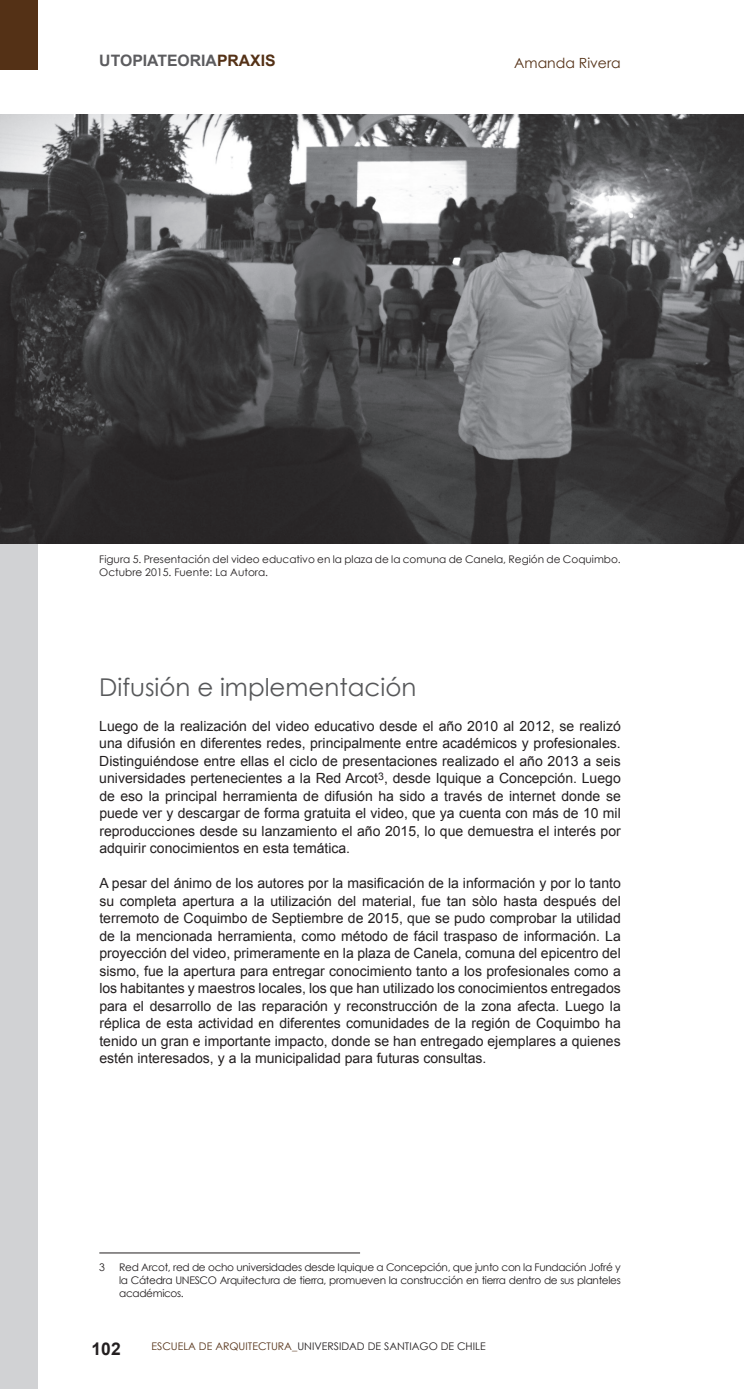
<style>
.page{position:relative;width:745px;height:1389px;background:#fff}
.page>*{position:absolute;margin:0;border:0;box-sizing:border-box;transform-origin:0 0}
.t1{font:24.5px "Century Gothic";color:#57585a}
.t2{font:700 17.5px "Arial";color:#231f20}
.t3{font:700 15.75px "Arial";color:#5c5c5f}
.t4{font:14px/17.5px "Arial";color:#231f20;text-align:justify}
.t5{font:14px "Century Gothic";color:#543116}
.t6{font:10.5px/12.6px "Century Gothic";color:#231f20}
.s1{color:#543116}
</style>
<div class="page">
<div style="left:0;top:543px;width:38px;height:846px;background:#d1d2d4"></div>
<div style="left:0;top:0;width:38px;height:70px;background:#543116"></div>
<img style="left:0;top:114px;width:743px;height:429px">
<hr style="left:99px;top:1253px;width:261px;height:1px;background:#231f20">
<p class="t3" style="left:99px;top:50px;width:178px">UTOPIATEORIA<span class="s1">PRAXIS</span></p>
<p class="t5" style="left:514px;top:53px;width:108px">Amanda Rivera</p>
<p class="t6" style="left:99px;top:553px;width:522px">Figura 5. Presentación del video educativo en la plaza de la comuna de Canela, Región de Coquimbo.<br>Octubre 2015. Fuente: La Autora.</p>
<h1 class="t1" style="left:99px;top:670px;width:318px">Difusión e implementación</h1>
<p class="t4" style="left:99px;top:717px;width:522px">Luego de la realización del video educativo desde el año 2010 al 2012, se realizó una difusión en diferentes redes, principalmente entre académicos y profesionales.<br>Distinguiéndose entre ellas el ciclo de presentaciones realizado el año 2013 a seis universidades pertenecientes a la Red Arcot<sup>3</sup>, desde Iquique a Concepción. Luego de eso la principal herramienta de difusión ha sido a través de internet donde se puede ver y descargar de forma gratuita el video, que ya cuenta con más de 10 mil reproducciones desde su lanzamiento el año 2015, lo que demuestra el interés por adquirir conocimientos en esta temática.</p>
<p class="t4" style="left:99px;top:874px;width:522px">A pesar del ánimo de los autores por la masificación de la información y por lo tanto su completa apertura a la utilización del material, fue tan sòlo hasta después del terremoto de Coquimbo de Septiembre de 2015, que se pudo comprobar la utilidad de la mencionada herramienta, como método de fácil traspaso de información. La proyección del video, primeramente en la plaza de Canela, comuna del epicentro del sismo, fue la apertura para entregar conocimiento tanto a los profesionales como a los habitantes y maestros locales, los que han utilizado los conocimientos entregados para el desarrollo de las reparación y reconstrucción de la zona afecta. Luego la réplica de esta actividad en diferentes comunidades de la región de Coquimbo ha tenido un gran e importante impacto, donde se han entregado ejemplares a quienes estén interesados, y a la municipalidad para futuras consultas.</p>
<p class="t6" style="left:99px;top:1261px;width:7px">3</p>
<p class="t6" style="left:119px;top:1261px;width:503px;text-align:justify">Red Arcot, red de ocho universidades desde Iquique a Concepción, que junto con la Fundación Jofré y la Cátedra UNESCO Arquitectura de tierra, promueven la construcción en tierra dentro de sus planteles académicos.</p>
<p class="t2" style="left:91px;top:1337px;width:31px">102</p>
<p class="t6" style="left:151px;top:1339px;width:335px"><span class="s1">ESCUELA DE ARQUITECTURA_</span>UNIVERSIDAD DE SANTIAGO DE CHILE</p>
</div>
